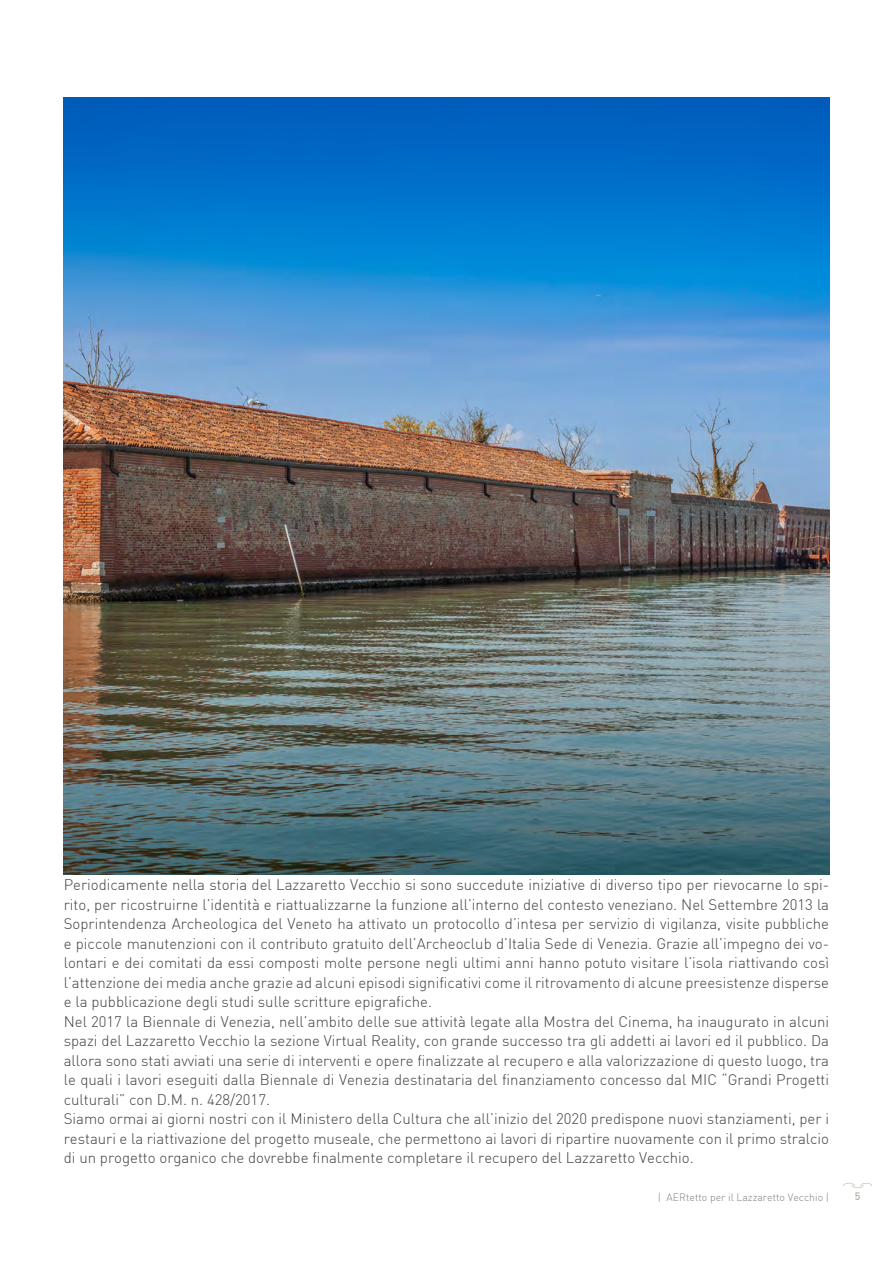
<style>
.page{position:relative;width:893px;height:1263px;background:#fff}
.page>*{position:absolute;margin:0;border:0;box-sizing:border-box;transform-origin:0 0}
.t1{font:300 15px/19.5px "DIN";color:#414042}
.t2{font:300 10.5px "DIN";color:#808285}
.t3{font:500 10.5px "DIN";color:#b0aea2}
</style>
<div class="page">
<svg style="left:843px;top:1183px;width:29px;height:5px"></svg>
<img style="left:64px;top:98px;width:765px;height:776px">
<p class="t1" style="left:64px;top:875px;width:767px">Periodicamente nella storia del Lazzaretto Vecchio si sono succedute iniziative di diverso tipo per rievocarne lo spi&shy;rito, per ricostruirne l’identità e riattualizzarne la funzione all’interno del contesto veneziano. Nel Settembre 2013 la Soprintendenza Archeologica del Veneto ha attivato un protocollo d’intesa per servizio di vigilanza, visite pubbliche e piccole manutenzioni con il contributo gratuito dell’Archeoclub d’Italia Sede di Venezia. Grazie all’impegno dei vo&shy;lontari e dei comitati da essi composti molte persone negli ultimi anni hanno potuto visitare l’isola riattivando così l’attenzione dei media anche grazie ad alcuni episodi significativi come il ritrovamento di alcune preesistenze disperse e la pubblicazione degli studi sulle scritture epigrafiche.<br>Nel 2017 la Biennale di Venezia, nell’ambito delle sue attività legate alla Mostra del Cinema, ha inaugurato in alcuni spazi del Lazzaretto Vecchio la sezione Virtual Reality, con grande successo tra gli addetti ai lavori ed il pubblico. Da allora sono stati avviati una serie di interventi e opere finalizzate al recupero e alla valorizzazione di questo luogo, tra le quali i lavori eseguiti dalla Biennale di Venezia destinataria del finanziamento concesso dal MIC “Grandi Progetti culturali” con D.M. n. 428/2017.<br>Siamo ormai ai giorni nostri con il Ministero della Cultura che all’inizio del 2020 predispone nuovi stanziamenti, per i restauri e la riattivazione del progetto museale, che permettono ai lavori di ripartire nuovamente con il primo stralcio di un progetto organico che dovrebbe finalmente completare il recupero del Lazzaretto Vecchio.</p>
<p class="t2" style="left:658px;top:1190px;width:173px">| AERtetto per il Lazzaretto Vecchio |</p>
<p class="t3" style="left:855px;top:1190px;width:7px">5</p>
</div>
